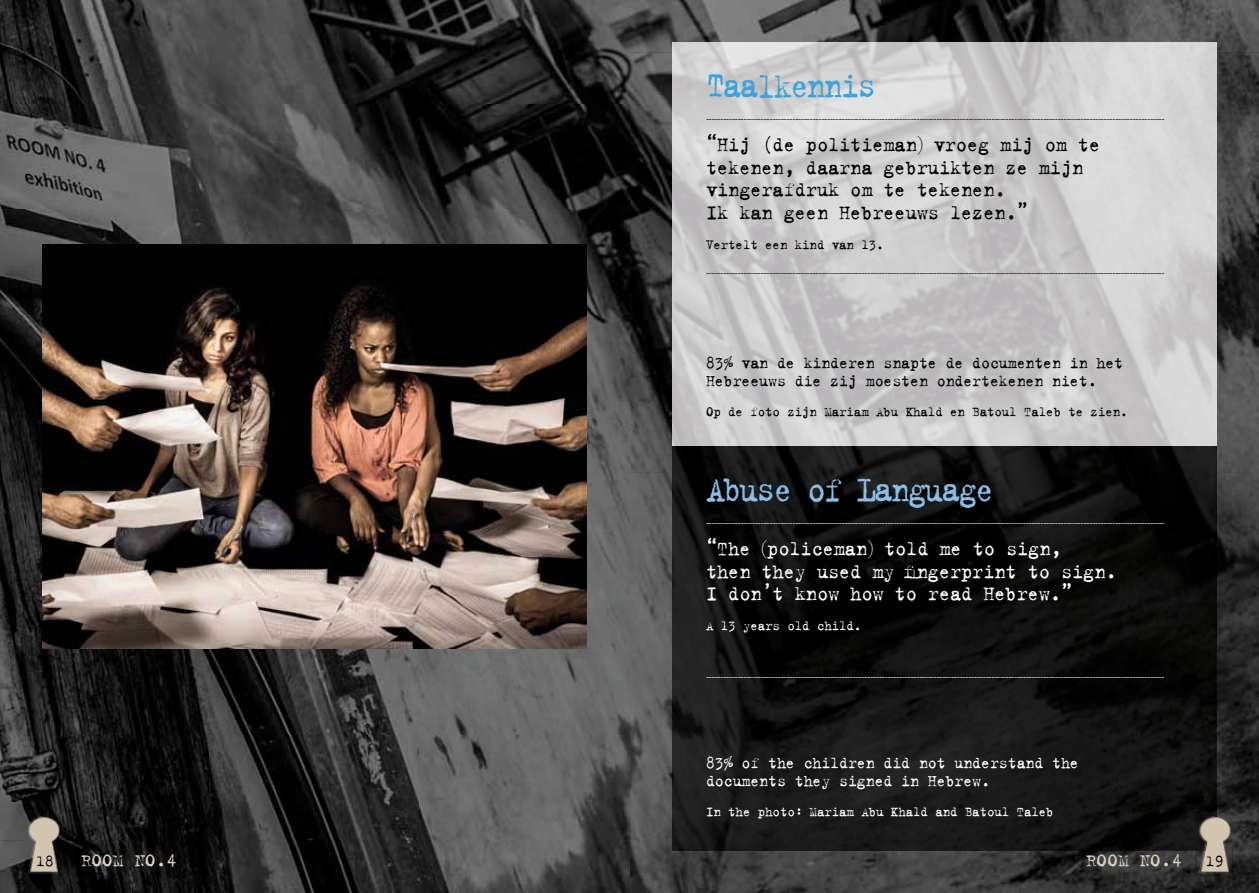
<style>
.page{position:relative;width:1259px;height:893px;background:#fff}
.page>*{position:absolute;margin:0;border:0;box-sizing:border-box;transform-origin:0 0}
.t1{font:39px "Trixie";letter-spacing:-.06em;color:#8abee8;scale:.88 1}
.t2{font:39px "Trixie";letter-spacing:-.06em;color:#3ea3dc;scale:.88 1}
.t3{font:22.5px/22.5px "Trixie Text";letter-spacing:-.02em;color:#000;scale:.93 1}
.t4{font:22.5px/22.5px "Trixie Text";letter-spacing:-.02em;color:#fff;scale:.93 1}
.t5{font:19.5px "Trixie Text";color:#dcd0c1}
.t6{font:18px/18px "Trixie Text";letter-spacing:-.02em;color:#000;scale:.93 1}
.t7{font:18px/18px "Trixie Text";letter-spacing:-.02em;color:#fff;scale:.93 1}
.t8{font:16.5px "Trixie Text";color:#000}
.t9{font:15px "Trixie Text";letter-spacing:-.02em;color:#000;scale:.93 1}
.t10{font:15px "Trixie Text";letter-spacing:-.02em;color:#fff;scale:.93 1}
.t11{font:300 9.9px "Helvetica";color:#fff;scale:.93 1}
.t12{font:300 9.9px "Helvetica";color:#000;scale:.93 1}
.s1{font-family:"American Typewriter";font-weight:300;font-stretch:condensed}
.s2{font-size:16.5px;color:#000}
</style>
<div class="page">
<img style="left:0;top:0;width:629px;height:893px">
<img style="left:629px;top:0;width:630px;height:52px">
<img style="left:629px;top:52px;width:43px;height:421px">
<img style="left:1216px;top:52px;width:43px;height:421px">
<img style="left:629px;top:473px;width:53px;height:420px">
<img style="left:1206px;top:473px;width:53px;height:420px">
<img style="left:682px;top:850px;width:524px;height:43px">
<img style="left:672px;top:43px;width:544px;height:807px">
<img style="left:1216px;top:815px;width:16px;height:30px">
<img style="left:1196px;top:845px;width:36px;height:30px">
<img style="left:1196px;top:815px;width:20px;height:35px">
<img style="left:26px;top:815px;width:35px;height:60px">
<img style="left:43px;top:244px;width:544px;height:404px">
<h3 class="t8" style="left:36px;top:852px;width:20px">18</h3>
<h3 class="t5" style="left:81px;top:849px;width:98px">ROOM NO.4</h3>
<h1 class="t2" style="left:706px;top:60px;width:195px">Taalkennis</h1>
<p class="t12" style="left:706px;top:110px;width:494px">---------------------------------------------------------------------------------------------------------------------------------------------------------------</p>
<h2 class="t3" style="left:706px;top:133px;width:426px">“Hij (de politieman<span class="s1">)</span> vroeg mij om te tekenen, daarna gebruikten ze mijn vingerafdruk om te tekenen.<br>Ik kan geen Hebreeuws lezen.”</h2>
<h3 class="t9" style="left:706px;top:235px;width:193px">Vertelt een kind van 13.</h3>
<p class="t12" style="left:706px;top:265px;width:494px">---------------------------------------------------------------------------------------------------------------------------------------------------------------</p>
<h3 class="t6" style="left:706px;top:354px;width:450px">83% van de kinderen snapte de documenten in het<br>Hebreeuws die zij moesten ondertekenen niet.</h3>
<h3 class="t9" style="left:706px;top:403px;width:455px">Op de foto zijn Mariam Abu Khald en Batoul Taleb te zien.</h3>
<h1 class="t1" style="left:706px;top:464px;width:329px">Abuse of Language</h1>
<p class="t11" style="left:706px;top:514px;width:494px">---------------------------------------------------------------------------------------------------------------------------------------------------------------</p>
<h2 class="t4" style="left:706px;top:537px;width:443px">“The <span class="s1">(</span>policeman<span class="s1">)</span> told me to sign,<br>then they used my fingerprint to sign.<br>I don’t know how to read Hebrew.”</h2>
<h3 class="t10" style="left:706px;top:617px;width:169px">A 13 years old child.</h3>
<p class="t11" style="left:706px;top:669px;width:494px">---------------------------------------------------------------------------------------------------------------------------------------------------------------</p>
<h3 class="t7" style="left:706px;top:753px;width:403px">83% of the children did not understand the documents they signed in Hebrew.</h3>
<h3 class="t10" style="left:706px;top:803px;width:375px">In the photo: Mariam Abu Khald and Batoul Taleb</h3>
<h3 class="t5" style="left:1086px;top:849px;width:139px">ROOM NO.4 <span class="s2">19</span></h3>
</div>
